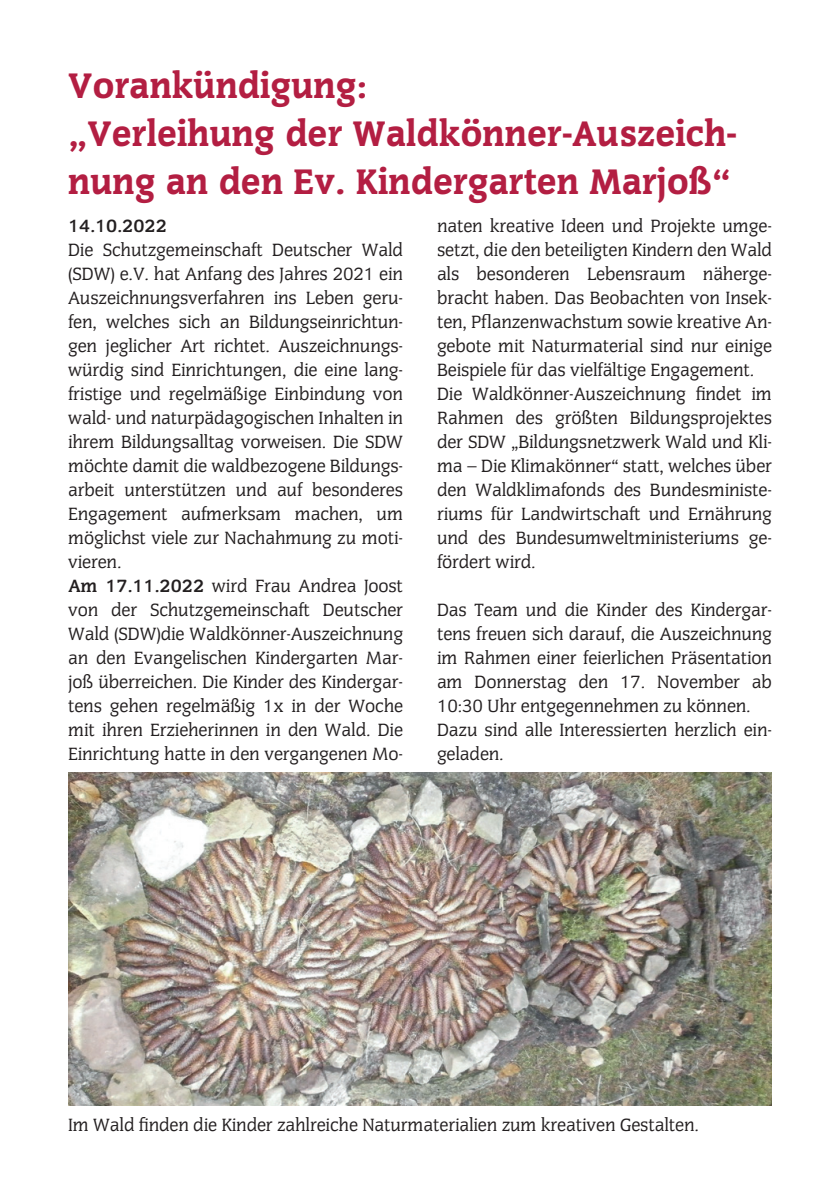
<style>
.page{position:relative;width:840px;height:1191px;background:#fff}
.page>*{position:absolute;margin:0;border:0;box-sizing:border-box;transform-origin:0 0}
.t1{font:40px/48px "Cg Congress Hy";color:#b31e42}
.t2{font:20px/24px "Cg Congress";color:#231f20}
.t3{font:20px "Cg Congress Bd";color:#231f20}
.s1{font-family:"Cg Congress Bd"}
</style>
<div class="page">
<img style="left:68px;top:772px;width:703px;height:334px">
<h1 class="t1" style="left:68px;top:61px;width:670px">Vorankündigung:<br>„Verleihung der Waldkönner-Auszeich&shy;nung an den Ev. Kindergarten Marjoß“</h1>
<p class="t2" style="left:437px;top:213px;width:336px">naten kreative Ideen und Projekte umge&shy;setzt, die den beteiligten Kindern den Wald als besonderen Lebensraum näherge&shy;bracht haben. Das Beobachten von Insek&shy;ten, Pflanzenwachstum sowie kreative An&shy;gebote mit Naturmaterial sind nur einige Beispiele für das vielfältige Engagement.<br>Die Waldkönner-Auszeichnung findet im Rahmen des größten Bildungsprojektes der SDW „Bildungsnetzwerk Wald und Kli&shy;ma – Die Klimakönner“ statt, welches über den Waldklimafonds des Bundesministe&shy;riums für Landwirtschaft und Ernährung und des Bundesumweltministeriums ge&shy;fördert wird.</p>
<p class="t2" style="left:437px;top:597px;width:336px">Das Team und die Kinder des Kindergar&shy;tens freuen sich darauf, die Auszeichnung im Rahmen einer feierlichen Präsentation am Donnerstag den 17. November ab 10:30 Uhr entgegennehmen zu können.<br>Dazu sind alle Interessierten herzlich ein&shy;geladen.</p>
<p class="t3" style="left:68px;top:212px;width:100px">14.10.2022</p>
<p class="t2" style="left:68px;top:237px;width:336px">Die Schutzgemeinschaft Deutscher Wald (SDW) e.V. hat Anfang des Jahres 2021 ein Auszeichnungsverfahren ins Leben geru&shy;fen, welches sich an Bildungseinrichtun&shy;gen jeglicher Art richtet. Auszeichnungs&shy;würdig sind Einrichtungen, die eine lang&shy;fristige und regelmäßige Einbindung von wald- und naturpädagogischen Inhalten in ihrem Bildungsalltag vorweisen. Die SDW möchte damit die waldbezogene Bildungs&shy;arbeit unterstützen und auf besonderes Engagement aufmerksam machen, um möglichst viele zur Nachahmung zu moti&shy;vieren.<br><span class="s1">Am 17.11.2022</span> wird Frau Andrea Joost von der Schutzgemeinschaft Deutscher Wald (SDW)die Waldkönner-Auszeichnung an den Evangelischen Kindergarten Mar&shy;joß überreichen. Die Kinder des Kindergar&shy;tens gehen regelmäßig 1x in der Woche mit ihren Erzieherinnen in den Wald. Die Einrichtung hatte in den vergangenen Mo-</p>
<p class="t2" style="left:68px;top:1112px;width:632px">Im Wald finden die Kinder zahlreiche Naturmaterialien zum kreativen Gestalten.</p>
</div>
